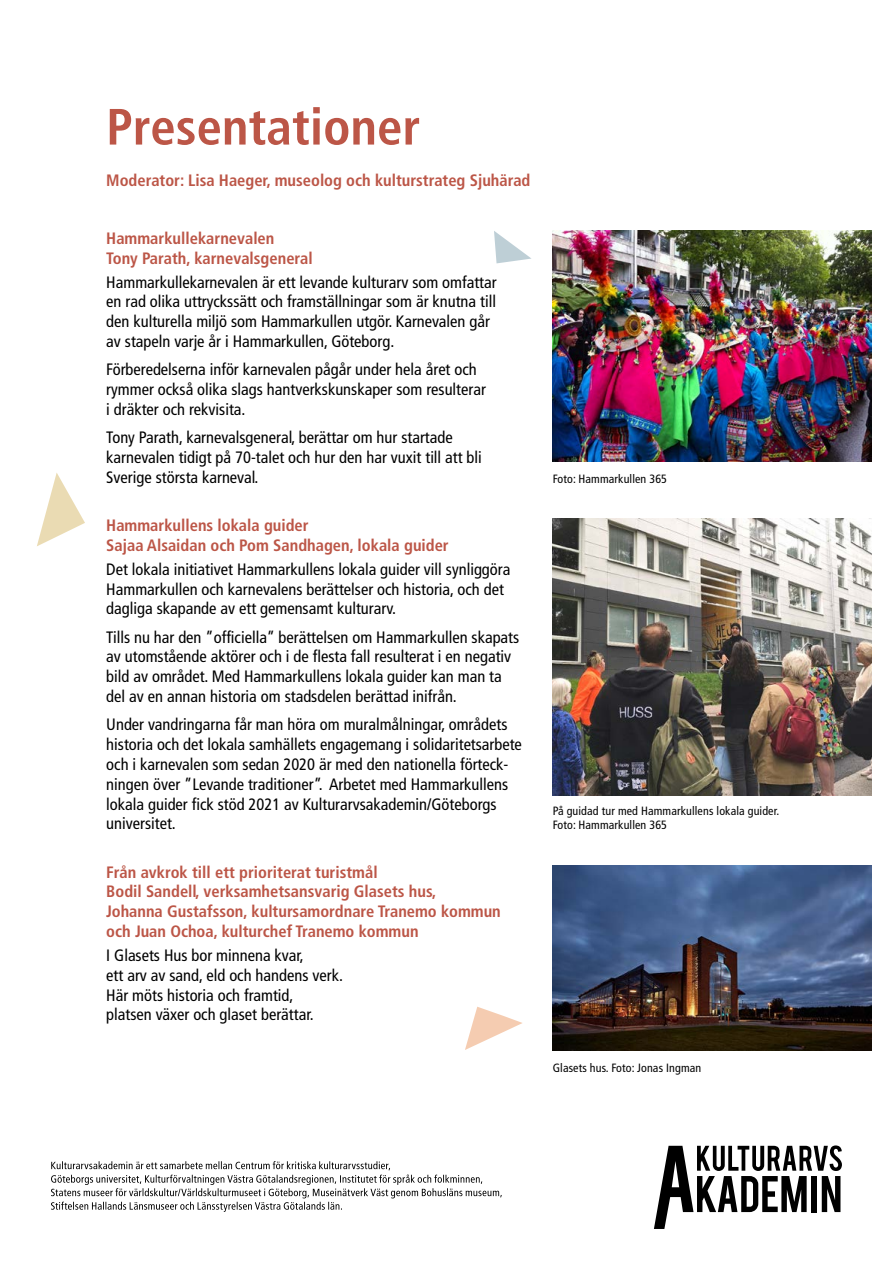
<style>
.page{position:relative;width:893px;height:1263px;background:#fff}
.page>*{position:absolute;margin:0;border:0;box-sizing:border-box;transform-origin:0 0}
.Rubrik2{font:700 condensed 51px "Frutiger LT Pro";color:#bc5647}
.bröd_presentation{font:condensed 16.5px/19.8px "Frutiger LT Pro";color:#000}
.t1{font:700 condensed 16.5px/19.8px "Frutiger LT Pro";color:#bc5647}
.t2{font:condensed 12px/14.4px "Frutiger LT Pro";letter-spacing:.01em;color:#000}
</style>
<div class="page">
<svg style="left:37px;top:473px;width:48px;height:73px"></svg>
<img style="left:553px;top:231px;width:319px;height:231px">
<img style="left:553px;top:865px;width:319px;height:185px">
<img style="left:553px;top:519px;width:319px;height:276px">
<svg style="left:465px;top:1007px;width:57px;height:43px"></svg>
<svg style="left:494px;top:231px;width:37px;height:32px"></svg>
<svg style="left:51px;top:1161px;width:451px;height:51px"></svg>
<svg style="left:654px;top:1145px;width:188px;height:84px"></svg>
<h2 class="Rubrik2" style="left:106px;top:97px;width:316px">Presentationer</h2>
<p class="t1" style="left:106px;top:170px;width:426px">Moderator: Lisa Haeger, museolog och kulturstrateg Sjuhärad</p>
<p class="t1" style="left:106px;top:228px;width:170px">Hammarkullekarnevalen</p>
<p class="t1" style="left:106px;top:248px;width:208px">Tony Parath, karnevalsgeneral</p>
<p class="bröd_presentation" style="left:106px;top:272px;width:392px">Hammarkullekarnevalen är ett levande kulturarv som omfattar en rad olika uttryckssätt och framställningar som är knutna till den kulturella miljö som Hammarkullen utgör. Karnevalen går av stapeln varje år i Hammarkullen, Göteborg.</p>
<p class="bröd_presentation" style="left:106px;top:360px;width:381px">Förberedelserna inför karnevalen pågår under hela året och rymmer också olika slags hantverkskunskaper som resulterar i dräkter och rekvisita.</p>
<p class="bröd_presentation" style="left:106px;top:428px;width:377px">Tony Parath, karnevalsgeneral, berättar om hur startade karnevalen tidigt på 70-talet och hur den har vuxit till att bli<br>Sverige största karneval.</p>
<p class="t1" style="left:106px;top:515px;width:204px">Hammarkullens lokala guider</p>
<p class="t1" style="left:106px;top:535px;width:344px">Sajaa Alsaidan och Pom Sandhagen, lokala guider</p>
<p class="bröd_presentation" style="left:106px;top:559px;width:406px">Det lokala initiativet Hammarkullens lokala guider vill synliggöra<br>Hammarkullen och karnevalens berättelser och historia, och det dagliga skapande av ett gemensamt kulturarv.</p>
<p class="bröd_presentation" style="left:106px;top:627px;width:414px">Tills nu har den ”officiella” berättelsen om Hammarkullen skapats av utomstående aktörer och i de flesta fall resulterat i en negativ bild av området. Med Hammarkullens lokala guider kan man ta del av en annan historia om stadsdelen berättad inifrån.</p>
<p class="bröd_presentation" style="left:106px;top:715px;width:417px">Under vandringarna får man höra om muralmålningar, områdets historia och det lokala samhällets engagemang i solidaritetsarbete och i karnevalen som sedan 2020 är med den nationella förteck&shy;ningen över ”Levande traditioner”. Arbetet med Hammarkullens lokala guider fick stöd 2021 av Kulturarvsakademin/Göteborgs universitet.</p>
<p class="t1" style="left:106px;top:862px;width:273px">Från avkrok till ett prioriterat turistmål</p>
<p class="t1" style="left:106px;top:882px;width:396px">Bodil Sandell, verksamhetsansvarig Glasets hus,<br>Johanna Gustafsson, kultursamordnare Tranemo kommun och Juan Ochoa, kulturchef Tranemo kommun</p>
<p class="bröd_presentation" style="left:106px;top:945px;width:199px">I Glasets Hus bor minnena kvar,</p>
<p class="bröd_presentation" style="left:106px;top:965px;width:238px">ett arv av sand, eld och handens verk.</p>
<p class="bröd_presentation" style="left:106px;top:985px;width:189px">Här möts historia och framtid,</p>
<p class="bröd_presentation" style="left:106px;top:1005px;width:209px">platsen växer och glaset berättar.</p>
<p class="t2" style="left:553px;top:472px;width:116px">Foto: Hammarkullen 365</p>
<p class="t2" style="left:553px;top:803px;width:228px">På guidad tur med Hammarkullens lokala guider.<br>Foto: Hammarkullen 365</p>
<p class="t2" style="left:553px;top:1061px;width:150px">Glasets hus. Foto: Jonas Ingman</p>
</div>
